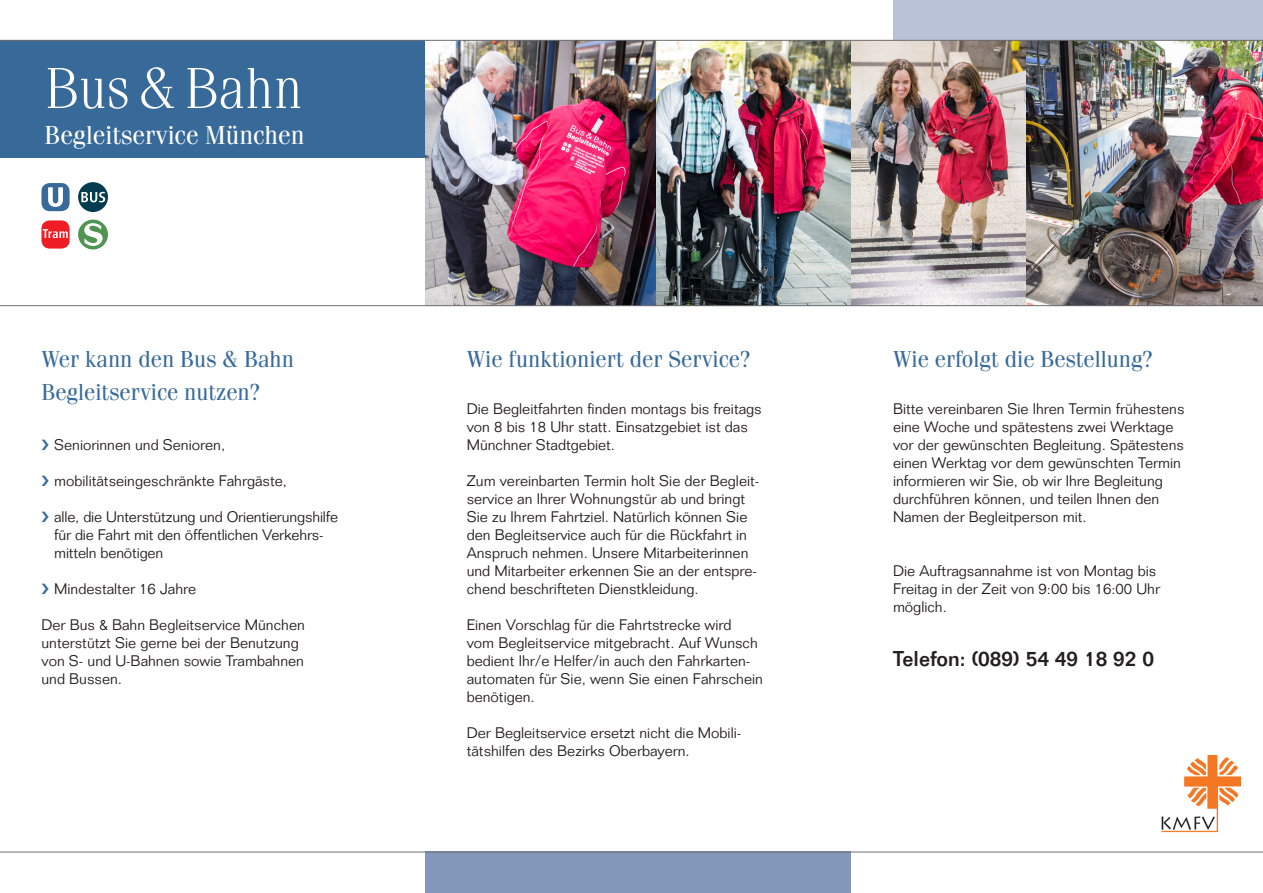
<style>
.page{position:relative;width:1263px;height:893px;background:#fff}
.page>*{position:absolute;margin:0;border:0;box-sizing:border-box;transform-origin:0 0}
.t1{font:300 60px "Fenice Itc T";color:#fff}
.t2{font:27px "Fenice Itc T";color:#fff}
.head{font:24px/32.4px "Fenice Itc T";color:#386a99}
.t3{font:500 21px "Folio";color:#231f20}
.t4{font:300 15px/18px "Folio";color:#231f20}
</style>
<div class="page">
<div style="left:0;top:40px;width:425px;height:118px;background:#386a99"></div>
<div style="left:425px;top:852px;width:425px;height:41px;background:#8397ba"></div>
<div style="left:893px;top:0;width:370px;height:40px;background:#b9c2d7"></div>
<img style="left:655px;top:41px;width:372px;height:264px">
<img style="left:425px;top:41px;width:230px;height:264px">
<hr style="left:0;top:852px;width:1263px;height:1px;background:#6c6d70">
<img style="left:1027px;top:41px;width:236px;height:264px">
<svg style="left:41px;top:183px;width:29px;height:28px"></svg>
<svg style="left:78px;top:182px;width:30px;height:30px"></svg>
<svg style="left:78px;top:220px;width:30px;height:29px"></svg>
<svg style="left:41px;top:220px;width:29px;height:29px"></svg>
<img style="left:1161px;top:756px;width:79px;height:77px">
<hr style="left:0;top:40px;width:1263px;height:1px;background:#6c6d70">
<hr style="left:0;top:305px;width:1263px;height:1px;background:#6c6d70">
<p class="t1" style="left:45px;top:53px;width:259px">Bus &amp; Bahn</p>
<p class="t2" style="left:45px;top:119px;width:261px">Begleitservice München</p>
<p class="head" style="left:41px;top:343px;width:254px">Wer kann den Bus &amp; Bahn<br>Begleitservice nutzen?</p>
<p class="t4" style="left:54px;top:436px;width:172px">Seniorinnen und Senioren,</p>
<p class="t4" style="left:54px;top:472px;width:234px">mobilitätseingeschränkte Fahrgäste,</p>
<p class="t4" style="left:54px;top:508px;width:285px">alle, die Unterstützung und Orientierungshilfe für die Fahrt mit den öffentlichen Verkehrs&shy;mitteln benötigen</p>
<p class="t4" style="left:54px;top:580px;width:143px">Mindestalter 16 Jahre</p>
<p class="t4" style="left:41px;top:616px;width:265px">Der Bus &amp; Bahn Begleitservice München unterstützt Sie gerne bei der Benutzung von S- und U-Bahnen sowie Trambahnen und Bussen.</p>
<p class="head" style="left:467px;top:343px;width:285px">Wie funktioniert der Service?</p>
<p class="t4" style="left:467px;top:400px;width:297px">Die Begleitfahrten finden montags bis freitags von 8 bis 18 Uhr statt. Einsatzgebiet ist das<br>Münchner Stadtgebiet.</p>
<p class="t4" style="left:467px;top:472px;width:294px">Zum vereinbarten Termin holt Sie der Begleit&shy;service an Ihrer Wohnungstür ab und bringt Sie zu Ihrem Fahrtziel. Natürlich können Sie den Begleitservice auch für die Rückfahrt in Anspruch nehmen. Unsere Mitarbeiterinnen und Mitarbeiter erkennen Sie an der entspre&shy;chend beschrifteten Dienstkleidung.</p>
<p class="t4" style="left:467px;top:616px;width:298px">Einen Vorschlag für die Fahrtstrecke wird<br>vom Begleitservice mitgebracht. Auf Wunsch bedient Ihr/e Helfer/in auch den Fahrkarten&shy;automaten für Sie, wenn Sie einen Fahrschein benötigen.</p>
<p class="t4" style="left:467px;top:724px;width:276px">Der Begleitservice ersetzt nicht die Mobili&shy;tätshilfen des Bezirks Oberbayern.</p>
<p class="head" style="left:893px;top:343px;width:261px">Wie erfolgt die Bestellung?</p>
<p class="t4" style="left:893px;top:400px;width:293px">Bitte vereinbaren Sie Ihren Termin frühestens eine Woche und spätestens zwei Werktage vor der gewünschten Begleitung. Spätestens einen Werktag vor dem gewünschten Termin informieren wir Sie, ob wir Ihre Begleitung durchführen können, und teilen Ihnen den Namen der Begleitperson mit.</p>
<p class="t4" style="left:893px;top:562px;width:269px">Die Auftragsannahme ist von Montag bis<br>Freitag in der Zeit von 9:00 bis 16:00 Uhr möglich.</p>
<p class="t3" style="left:893px;top:646px;width:263px">Telefon: (089) 54 49 18 92 0</p>
</div>
